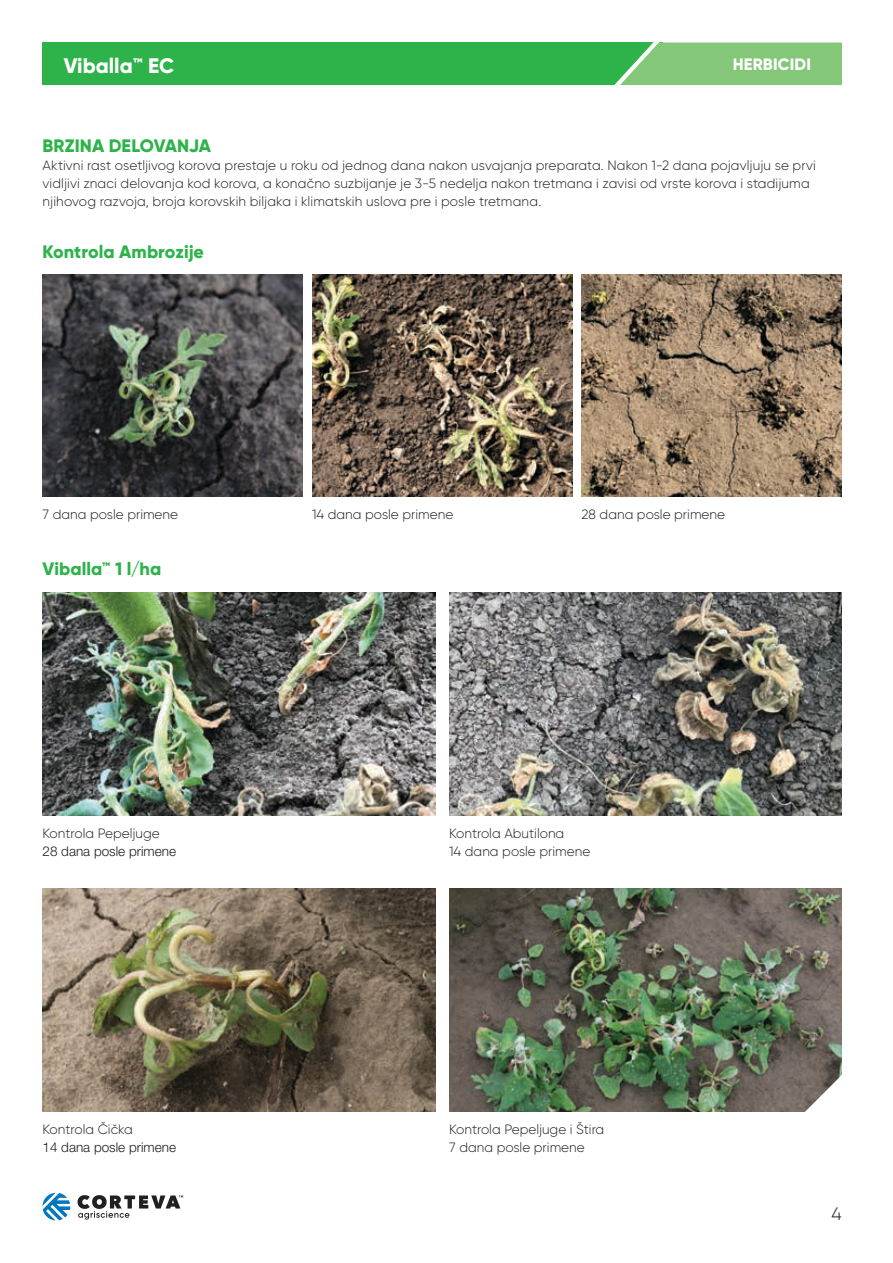
<style>
.page{position:relative;width:893px;height:1263px;background:#fff}
.page>*{position:absolute;margin:0;border:0;box-sizing:border-box;transform-origin:0 0}
.t1{font:800 21px "Gilroy";color:#fff}
.t2{font:800 18px "Gilroy";letter-spacing:.005em;color:#2db34a}
.t3{font:300 18px "Gilroy";color:#231f20}
.t4{font:800 16.5px "Gilroy";letter-spacing:.01em;color:#fff}
.t5{font:300 13.5px/18px "Gilroy";color:#231f20}
.t6{font:300 13.5px "Helvetica Neue LT Std";color:#231f20}
</style>
<div class="page">
<img style="left:43px;top:274px;width:260px;height:222px">
<img style="left:43px;top:593px;width:392px;height:222px">
<img style="left:43px;top:888px;width:392px;height:223px">
<img style="left:312px;top:274px;width:260px;height:222px">
<img style="left:449px;top:593px;width:393px;height:222px">
<img style="left:449px;top:888px;width:393px;height:223px">
<svg style="left:801px;top:1070px;width:41px;height:42px"></svg>
<img style="left:582px;top:274px;width:260px;height:222px">
<div style="left:43px;top:43px;width:620px;height:42px;background:#2db34a"></div>
<svg style="left:606px;top:42px;width:236px;height:43px;background:#7dc676"></svg>
<svg style="left:43px;top:1193px;width:27px;height:27px"></svg>
<svg style="left:78px;top:1195px;width:105px;height:24px"></svg>
<h1 class="t1" style="left:64px;top:52px;width:112px">Viballa™ EC</h1>
<p class="t4" style="left:733px;top:54px;width:80px">HERBICIDI</p>
<h2 class="t2" style="left:43px;top:135px;width:170px">BRZINA DELOVANJA</h2>
<p class="t5" style="left:43px;top:156px;width:775px">Aktivni rast osetljivog korova prestaje u roku od jednog dana nakon usvajanja preparata. Nakon 1-2 dana pojavljuju se prvi vidljivi znaci delovanja kod korova, a konačno suzbijanje je 3-5 nedelja nakon tretmana i zavisi od vrste korova i stadijuma njihovog razvoja, broja korovskih biljaka i klimatskih uslova pre i posle tretmana.</p>
<h2 class="t2" style="left:43px;top:241px;width:163px">Kontrola Ambrozije</h2>
<p class="t5" style="left:43px;top:505px;width:137px">7 dana posle primene</p>
<h2 class="t2" style="left:43px;top:558px;width:120px">Viballa™ 1 l/ha</h2>
<p class="t5" style="left:43px;top:824px;width:119px">Kontrola Pepeljuge</p>
<p class="t6" style="left:43px;top:843px;width:135px">28 dana posle primene</p>
<p class="t5" style="left:312px;top:505px;width:143px">14 dana posle primene</p>
<p class="t5" style="left:582px;top:505px;width:145px">28 dana posle primene</p>
<p class="t5" style="left:449px;top:824px;width:143px">Kontrola Abutilona<br>14 dana posle primene</p>
<p class="t5" style="left:43px;top:1120px;width:92px">Kontrola Čička</p>
<p class="t6" style="left:43px;top:1139px;width:135px">14 dana posle primene</p>
<p class="t5" style="left:449px;top:1120px;width:157px">Kontrola Pepeljuge i Štira<br>7 dana posle primene</p>
<h2 class="t3" style="left:832px;top:1203px;width:12px">4</h2>
</div>
